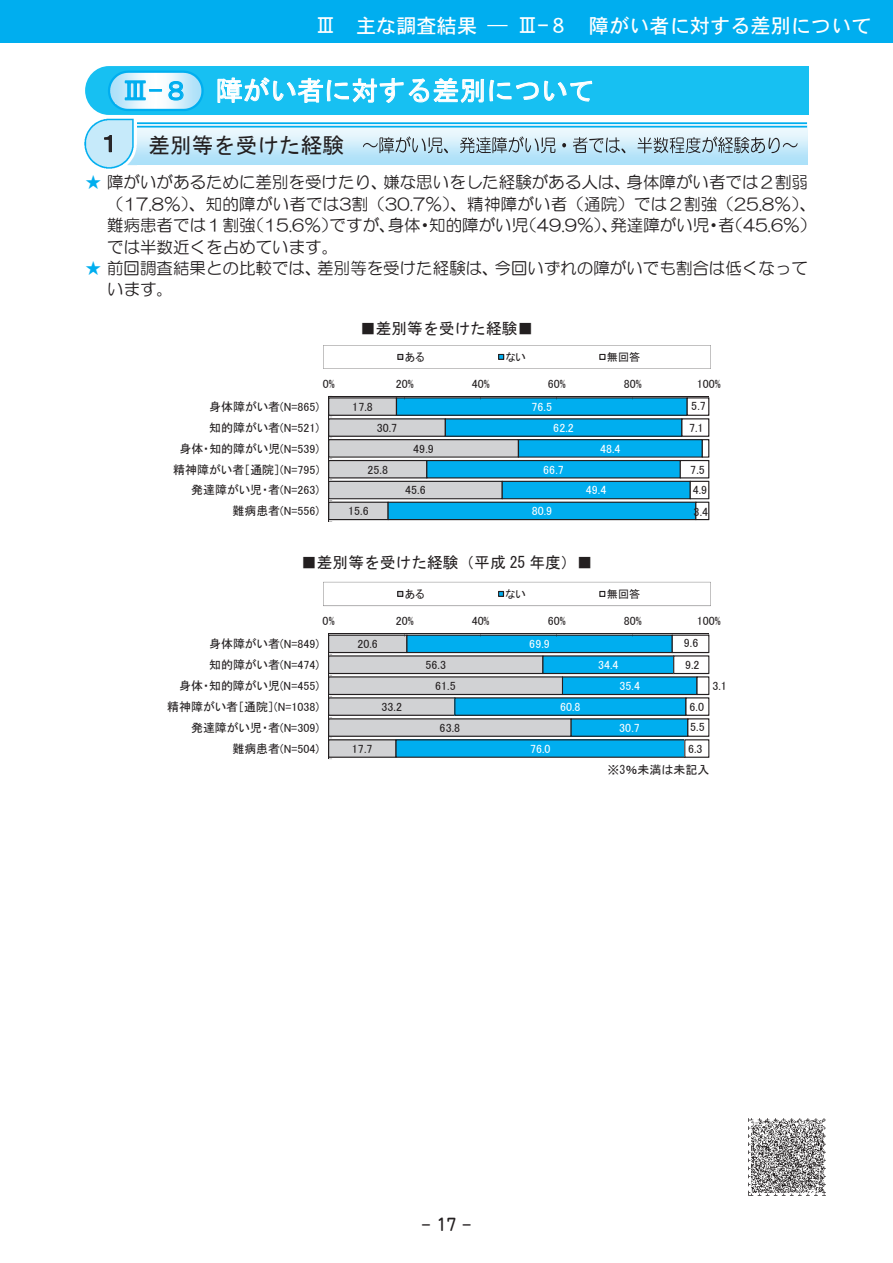
<style>
.page{position:relative;width:893px;height:1263px;background:#fff}
.page>*{position:absolute;margin:0;border:0;box-sizing:border-box;transform-origin:0 0}
.t1{font:27px "MS Gothic";letter-spacing:.005em;color:#fff}
.t2{font:21.75px "MS Gothic";color:#231f20}
.t3{font:20.25px "DFHS Gothic Pro 5 W5";color:#fff}
.t4{font:16.95px "DFHS Maru Gothic Pro 5 W4";color:#231f20;scale:.7 1}
.t5{font:16.5px/21.5px "HG Maru Gothic MPRO";color:#231f20}
.t6{font:15.75px "MS Gothic";color:#231f20}
.t7{font:12px/20.9px "MS P Gothic";letter-spacing:.005em;color:#231f20}
.t8{font:12px "MS P Gothic";letter-spacing:.005em;color:#fff}
.t9{font:12px "MS Gothic";color:#231f20}
.t10{font:11.85px/20.9px "MS P Gothic";letter-spacing:.005em;color:#231f20}
.t11{font:11.85px "MS P Gothic";letter-spacing:.005em;color:#fff}
.t12{font:11.1px "MS P Gothic";letter-spacing:-.005em;color:#231f20}
.s1{font-family:"MS Gothic";font-size:22.2px}
.s2{font-size:23.55px}
.s3{font-size:20.85px}
.s4{color:#00aeef}
.s5{font-size:24px}
.s6{font-size:20.1px}
</style>
<div class="page">
<div style="left:0;top:0;width:893px;height:43px;background:#00aeef"></div>
<div style="left:130px;top:66px;width:678px;height:49px;background:#17c0f2"></div>
<svg style="left:217px;top:77px;width:375px;height:26px"></svg>
<svg style="left:85px;top:66px;width:119px;height:49px"></svg>
<svg style="left:363px;top:136px;width:435px;height:17px;background:#abc0cb"></svg>
<hr style="left:118px;top:122px;width:689px;height:2px;background:#00aeef">
<hr style="left:118px;top:126px;width:689px;height:2px;background:#00aeef">
<img style="left:84px;top:118px;width:52px;height:51px">
<svg style="left:104px;top:135px;width:8px;height:17px"></svg>
<svg style="left:329px;top:396px;width:381px;height:126px;background:#5ab0d0"></svg>
<svg style="left:323px;top:345px;width:388px;height:24px"></svg>
<svg style="left:328px;top:633px;width:382px;height:127px;background:#6fb3cd"></svg>
<svg style="left:323px;top:582px;width:388px;height:24px"></svg>
<img style="left:748px;top:1118px;width:77px;height:77px">
<p class="t3" style="left:316px;top:15px;width:558px"><span class="s1">Ⅲ</span>　主な調査結果 ― <span class="s1">Ⅲ</span><span class="s2">-</span><span class="s3">８</span>　障がい者に対する差別について</p>
<p class="t1" style="left:122px;top:77px;width:475px"><span class="s4">Ⅲ-８</span> 障がい者に対する差別について</p>
<p class="t2" style="left:97px;top:134px;width:249px"><span class="s5">１</span> 差別等を受けた経験</p>
<p class="t5" style="left:107px;top:172px;width:710px;text-indent:-22px"><span class="s4">★</span> 障がいがあるために差別を受けたり、嫌な思いをした経験がある人は、身体障がい者では２割弱（17.8％）、知的障がい者では3割（30.7％）、精神障がい者（通院）では２割強（25.8％）、難病患者では１割強（15.6％）ですが、身体・知的障がい児（49.9％）、発達障がい児・者（45.6％）では半数近くを占めています。</p>
<p class="t5" style="left:107px;top:257px;width:702px;text-indent:-22px"><span class="s4">★</span> 前回調査結果との比較では、差別等を受けた経験は、今回いずれの障がいでも割合は低くなっています。</p>
<p class="t6" style="left:360px;top:321px;width:175px">■差別等を受けた経験■</p>
<p class="t12" style="left:405px;top:351px;width:21px">ある</p>
<p class="t12" style="left:506px;top:351px;width:22px">ない</p>
<p class="t12" style="left:607px;top:351px;width:35px">無回答</p>
<p class="t7" style="left:323px;top:373px;width:13px">0%</p>
<p class="t7" style="left:396px;top:373px;width:19px">20%</p>
<p class="t7" style="left:472px;top:373px;width:19px">40%</p>
<p class="t7" style="left:548px;top:373px;width:19px">60%</p>
<p class="t7" style="left:624px;top:373px;width:19px">80%</p>
<p class="t7" style="left:697px;top:373px;width:25px">100%</p>
<p class="t7" style="left:173px;top:396px;width:147px;text-align:right">身体障がい者(N=865)<br>知的障がい者(N=521)<br>身体・知的障がい児(N=539)精神障がい者［通院］(N=795)発達障がい児・者(N=263)<br>難病患者(N=556)</p>
<p class="t7" style="left:352px;top:396px;width:22px">17.8</p>
<p class="t7" style="left:377px;top:417px;width:22px">30.7</p>
<p class="t7" style="left:367px;top:459px;width:22px">25.8</p>
<p class="t7" style="left:348px;top:500px;width:22px">15.6</p>
<p class="t7" style="left:413px;top:438px;width:22px">49.9</p>
<p class="t7" style="left:405px;top:480px;width:22px">45.6</p>
<p class="t8" style="left:531px;top:401px;width:22px">76.5</p>
<p class="t8" style="left:553px;top:421px;width:22px">62.2</p>
<p class="t8" style="left:543px;top:463px;width:22px">66.7</p>
<p class="t8" style="left:532px;top:505px;width:22px">80.9</p>
<p class="t8" style="left:600px;top:442px;width:22px">48.4</p>
<p class="t8" style="left:586px;top:484px;width:22px">49.4</p>
<p class="t6" style="left:301px;top:554px;width:293px">■差別等を受けた経験（平成 25 年度）■</p>
<p class="t12" style="left:405px;top:588px;width:21px">ある</p>
<p class="t12" style="left:506px;top:588px;width:22px">ない</p>
<p class="t12" style="left:607px;top:588px;width:35px">無回答</p>
<p class="t7" style="left:689px;top:395px;width:18px;line-height:21.8px">5.7<br>7.1</p>
<p class="t7" style="left:690px;top:459px;width:18px;line-height:20px">7.5<br>4.9</p>
<p class="t7" style="left:694px;top:501px;width:16px">3.4</p>
<p class="t10" style="left:323px;top:610px;width:14px">0%</p>
<p class="t10" style="left:396px;top:610px;width:19px">20%</p>
<p class="t10" style="left:472px;top:610px;width:19px">40%</p>
<p class="t10" style="left:548px;top:610px;width:19px">60%</p>
<p class="t10" style="left:624px;top:610px;width:19px">80%</p>
<p class="t10" style="left:697px;top:610px;width:25px">100%</p>
<p class="t10" style="left:167px;top:633px;width:154px;text-align:right">身体障がい者(N=849)<br>知的障がい者(N=474)<br>身体・知的障がい児(N=455)精神障がい者［通院］(N=1038)発達障がい児・者(N=309)<br>難病患者(N=504)</p>
<p class="t10" style="left:357px;top:633px;width:22px">20.6</p>
<p class="t10" style="left:381px;top:696px;width:22px">33.2</p>
<p class="t10" style="left:352px;top:738px;width:22px">17.7</p>
<p class="t10" style="left:435px;top:654px;width:22px;text-indent:-10px">56.3<br>61.5</p>
<p class="t10" style="left:440px;top:717px;width:22px">63.8</p>
<p class="t11" style="left:529px;top:638px;width:22px">69.9</p>
<p class="t11" style="left:560px;top:701px;width:22px">60.8</p>
<p class="t11" style="left:530px;top:742px;width:22px">76.0</p>
<p class="t11" style="left:598px;top:659px;width:22px">34.4</p>
<p class="t11" style="left:619px;top:680px;width:22px">35.4</p>
<p class="t11" style="left:619px;top:722px;width:22px">30.7</p>
<p class="t10" style="left:684px;top:632px;width:17px;line-height:21.8px">9.6<br>9.2</p>
<p class="t10" style="left:690px;top:697px;width:17px;line-height:20px">6.0<br>5.5</p>
<p class="t10" style="left:688px;top:738px;width:16px">6.3</p>
<p class="t10" style="left:712px;top:675px;width:16px">3.1</p>
<p class="t9" style="left:608px;top:763px;width:103px">※3％未満は未記入</p>
<p class="t4" style="left:420px;top:1215px;width:77px">－<span class="s6">17</span>－</p>
</div>
